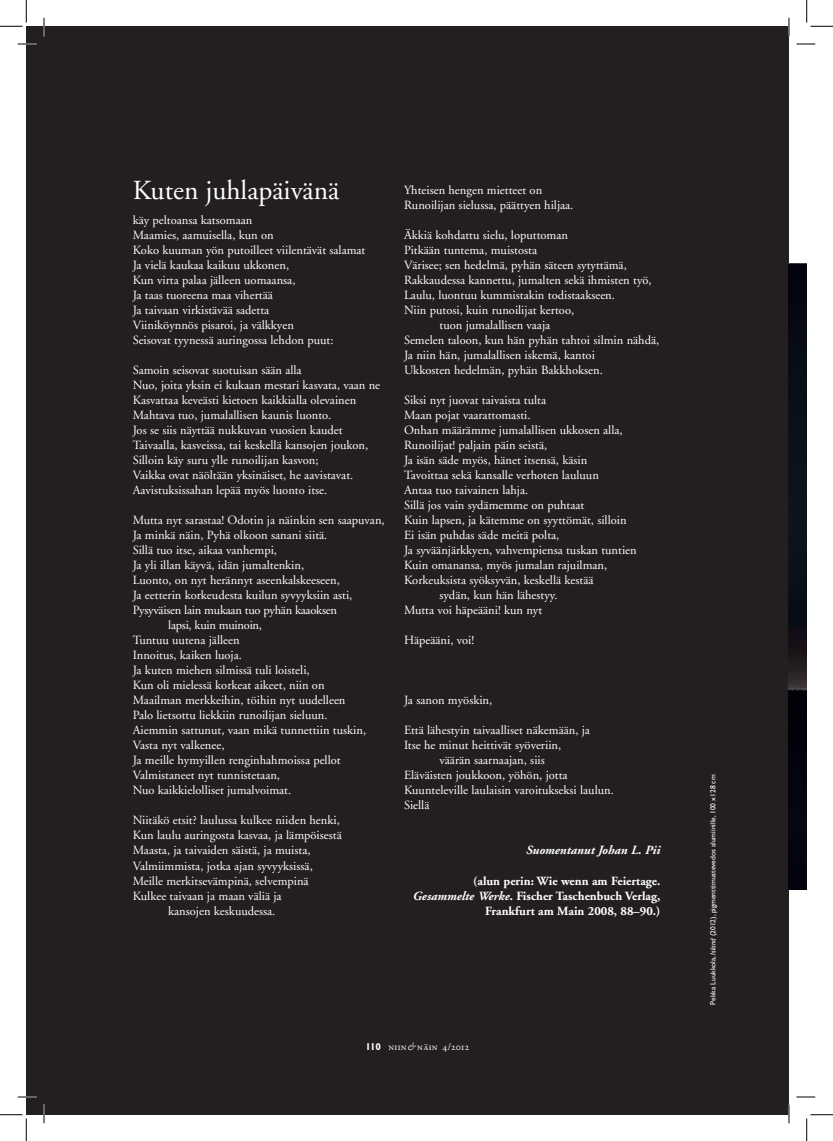
<style>
.page{position:relative;width:833px;height:1141px;background:#fff}
.page>*{position:absolute;margin:0;border:0;box-sizing:border-box;transform-origin:0 0}
.t1{font:27.5px "Adobe Garamond";color:#fff}
.t2{font:12.5px/15px "Adobe Garamond";color:#fff}
.t3{font:700 12.5px/15px "Adobe Garamond";color:#fff;text-align:right}
.t4{font:12.5px "Adobe Garamond";letter-spacing:-.02em;color:#fff}
.t5{font:italic 700 12.5px "Adobe Garamond";color:#fff}
.t6{font:10px "Adobe Garamond Regular SC";letter-spacing:.02em;color:#fff}
.t7{font:7.5px "Gill Sans";color:#fff}
.s1{font-style:italic}
.s2{font-family:"Gill Sans";font-weight:700}
.s3{font-family:"Adobe Garamond";font-style:italic}
</style>
<div class="page">
<div style="left:26px;top:26px;width:762px;height:1088px;background:#231f20"></div>
<img style="left:788px;top:264px;width:18px;height:625px">
<svg style="left:18px;top:43px;width:18px;height:2px"></svg>
<svg style="left:796px;top:43px;width:18px;height:2px"></svg>
<svg style="left:18px;top:1096px;width:18px;height:1px"></svg>
<svg style="left:796px;top:1096px;width:18px;height:1px"></svg>
<svg style="left:43px;top:18px;width:2px;height:18px"></svg>
<svg style="left:43px;top:1104px;width:2px;height:19px"></svg>
<svg style="left:788px;top:18px;width:1px;height:18px"></svg>
<svg style="left:787px;top:1104px;width:2px;height:19px"></svg>
<svg style="left:0;top:0;width:27px;height:27px"></svg>
<svg style="left:0;top:1114px;width:27px;height:26px"></svg>
<svg style="left:806px;top:0;width:25px;height:27px"></svg>
<svg style="left:806px;top:1114px;width:25px;height:26px"></svg>
<h1 class="t1" style="left:133px;top:176px;width:208px">Kuten juhlapäivänä</h1>
<p class="t2" style="left:133px;top:213px;width:234px">käy peltoansa katsomaan<br>Maamies, aamuisella, kun on<br>Koko kuuman yön putoilleet viilentävät salamat Ja vielä kaukaa kaikuu ukkonen,<br>Kun virta palaa jälleen uomaansa,<br>Ja taas tuoreena maa vihertää<br>Ja taivaan virkistävää sadetta<br>Viiniköynnös pisaroi, ja välkkyen<br>Seisovat tyynessä auringossa lehdon puut:</p>
<p class="t2" style="left:133px;top:363px;width:249px">Samoin seisovat suotuisan sään alla<br>Nuo, joita yksin ei kukaan mestari kasvata, vaan ne Kasvattaa keveästi kietoen kaikkialla olevainen Mahtava tuo, jumalallisen kaunis luonto.<br>Jos se siis näyttää nukkuvan vuosien kaudet Taivaalla, kasveissa, tai keskellä kansojen joukon, Silloin käy suru ylle runoilijan kasvon;<br>Vaikka ovat näöltään yksinäiset, he aavistavat.<br>Aavistuksissahan lepää myös luonto itse.</p>
<p class="t2" style="left:133px;top:513px;width:253px">Mutta nyt sarastaa! Odotin ja näinkin sen saapuvan,</p>
<p class="t2" style="left:133px;top:528px;width:196px">Ja minkä näin, Pyhä olkoon sanani siitä.</p>
<p class="t2" style="left:133px;top:543px;width:146px">Sillä tuo itse, aikaa vanhempi,</p>
<p class="t2" style="left:133px;top:558px;width:173px">Ja yli illan käyvä, idän jumaltenkin,</p>
<p class="t2" style="left:133px;top:573px;width:208px">Luonto, on nyt herännyt aseenkalskeeseen,</p>
<p class="t2" style="left:133px;top:588px;width:221px">Ja eetterin korkeudesta kuilun syvyyksiin asti,</p>
<p class="t4" style="left:133px;top:603px;width:206px">Pysyväisen lain mukaan tuo pyhän kaaoksen</p>
<p class="t4" style="left:168px;top:618px;width:95px">lapsi, kuin muinoin,</p>
<p class="t2" style="left:133px;top:633px;width:108px">Tuntuu uutena jälleen</p>
<p class="t2" style="left:133px;top:648px;width:111px">Innoitus, kaiken luoja.</p>
<p class="t2" style="left:133px;top:663px;width:178px">Ja kuten miehen silmissä tuli loisteli,</p>
<p class="t2" style="left:133px;top:678px;width:193px">Kun oli mielessä korkeat aikeet, niin on</p>
<p class="t2" style="left:133px;top:693px;width:214px">Maailman merkkeihin, töihin nyt uudelleen</p>
<p class="t2" style="left:133px;top:708px;width:196px">Palo lietsottu liekkiin runoilijan sieluun.</p>
<p class="t2" style="left:133px;top:723px;width:235px">Aiemmin sattunut, vaan mikä tunnettiin tuskin,</p>
<p class="t2" style="left:133px;top:738px;width:93px">Vasta nyt valkenee,</p>
<p class="t2" style="left:133px;top:753px;width:209px">Ja meille hymyillen renginhahmoissa pellot</p>
<p class="t2" style="left:133px;top:768px;width:149px">Valmistaneet nyt tunnistetaan,</p>
<p class="t2" style="left:133px;top:783px;width:160px">Nuo kaikkielolliset jumalvoimat.</p>
<p class="t2" style="left:133px;top:813px;width:208px">Niitäkö etsit? laulussa kulkee niiden henki,</p>
<p class="t2" style="left:133px;top:828px;width:210px">Kun laulu auringosta kasvaa, ja lämpöisestä</p>
<p class="t2" style="left:133px;top:843px;width:179px">Maasta, ja taivaiden säistä, ja muista,</p>
<p class="t2" style="left:133px;top:858px;width:181px">Valmiimmista, jotka ajan syvyyksissä,</p>
<p class="t2" style="left:133px;top:873px;width:177px">Meille merkitsevämpinä, selvempinä</p>
<p class="t2" style="left:133px;top:888px;width:150px">Kulkee taivaan ja maan väliä ja</p>
<p class="t2" style="left:168px;top:903px;width:109px">kansojen keskuudessa.</p>
<p class="t2" style="left:404px;top:183px;width:171px">Yhteisen hengen mietteet on<br>Runoilijan sielussa, päättyen hiljaa.</p>
<p class="t2" style="left:404px;top:228px;width:165px">Äkkiä kohdattu sielu, loputtoman</p>
<p class="t2" style="left:404px;top:243px;width:134px">Pitkään tuntema, muistosta</p>
<p class="t2" style="left:404px;top:258px;width:224px">Värisee; sen hedelmä, pyhän säteen sytyttämä,</p>
<p class="t2" style="left:404px;top:273px;width:249px">Rakkaudessa kannettu, jumalten sekä ihmisten työ,</p>
<p class="t2" style="left:404px;top:288px;width:212px">Laulu, luontuu kummistakin todistaakseen.</p>
<p class="t2" style="left:404px;top:303px;width:172px">Niin putosi, kuin runoilijat kertoo,</p>
<p class="t2" style="left:439px;top:318px;width:112px">tuon jumalallisen vaaja</p>
<p class="t2" style="left:404px;top:333px;width:256px">Semelen taloon, kun hän pyhän tahtoi silmin nähdä,</p>
<p class="t2" style="left:404px;top:348px;width:192px">Ja niin hän, jumalallisen iskemä, kantoi</p>
<p class="t2" style="left:404px;top:363px;width:200px">Ukkosten hedelmän, pyhän Bakkhoksen.</p>
<p class="t2" style="left:404px;top:393px;width:143px">Siksi nyt juovat taivaista tulta</p>
<p class="t2" style="left:404px;top:408px;width:128px">Maan pojat vaarattomasti.</p>
<p class="t2" style="left:404px;top:423px;width:220px">Onhan määrämme jumalallisen ukkosen alla,</p>
<p class="t2" style="left:404px;top:438px;width:144px">Runoilijat! paljain päin seistä,</p>
<p class="t2" style="left:404px;top:453px;width:185px">Ja isän säde myös, hänet itsensä, käsin</p>
<p class="t2" style="left:404px;top:468px;width:196px">Tavoittaa sekä kansalle verhoten lauluun</p>
<p class="t2" style="left:404px;top:483px;width:126px">Antaa tuo taivainen lahja.</p>
<p class="t2" style="left:404px;top:498px;width:182px">Sillä jos vain sydämemme on puhtaat</p>
<p class="t2" style="left:404px;top:513px;width:224px">Kuin lapsen, ja kätemme on syyttömät, silloin</p>
<p class="t2" style="left:404px;top:528px;width:157px">Ei isän puhdas säde meitä polta,</p>
<p class="t2" style="left:404px;top:543px;width:234px">Ja syväänjärkkyen, vahvempiensa tuskan tuntien</p>
<p class="t2" style="left:404px;top:558px;width:204px">Kuin omanansa, myös jumalan rajuilman,</p>
<p class="t2" style="left:404px;top:573px;width:191px">Korkeuksista syöksyvän, keskellä kestää</p>
<p class="t2" style="left:439px;top:588px;width:119px">sydän, kun hän lähestyy.</p>
<p class="t2" style="left:404px;top:603px;width:140px">Mutta voi häpeääni! kun nyt</p>
<p class="t2" style="left:404px;top:633px;width:72px">Häpeääni, voi!</p>
<p class="t2" style="left:404px;top:693px;width:90px">Ja sanon myöskin,</p>
<p class="t2" style="left:404px;top:723px;width:187px">Että lähestyin taivaalliset näkemään, ja</p>
<p class="t2" style="left:404px;top:738px;width:159px">Itse he minut heittivät syöveriin,</p>
<p class="t2" style="left:439px;top:753px;width:107px">väärän saarnaajan, siis</p>
<p class="t2" style="left:404px;top:768px;width:165px">Eläväisten joukkoon, yöhön, jotta</p>
<p class="t2" style="left:404px;top:783px;width:211px">Kuunteleville laulaisin varoitukseksi laulun.</p>
<p class="t2" style="left:404px;top:798px;width:27px">Siellä</p>
<p class="t5" style="left:526px;top:843px;width:136px">Suomentanut Johan L. Pii</p>
<p class="t3" style="left:412px;top:873px;width:249px">(alun perin: Wie wenn am Feiertage.<br><span class="s1">Gesammelte Werke</span>. Fischer Taschenbuch Verlag,<br>Frankfurt am Main 2008, 88–90.)</p>
<p class="t6" style="left:365px;top:1040px;width:105px"><span class="s2">110</span> niin<span class="s3">&amp;</span> näin 4/2012</p>
<p class="t7" style="left:708px;top:1004px;width:231px;rotate:-90deg">Pekka Luukkola, <span class="s1">Island</span> (2012), pigmenttimustevedos alumiinille, 100 x128 cm</p>
</div>
